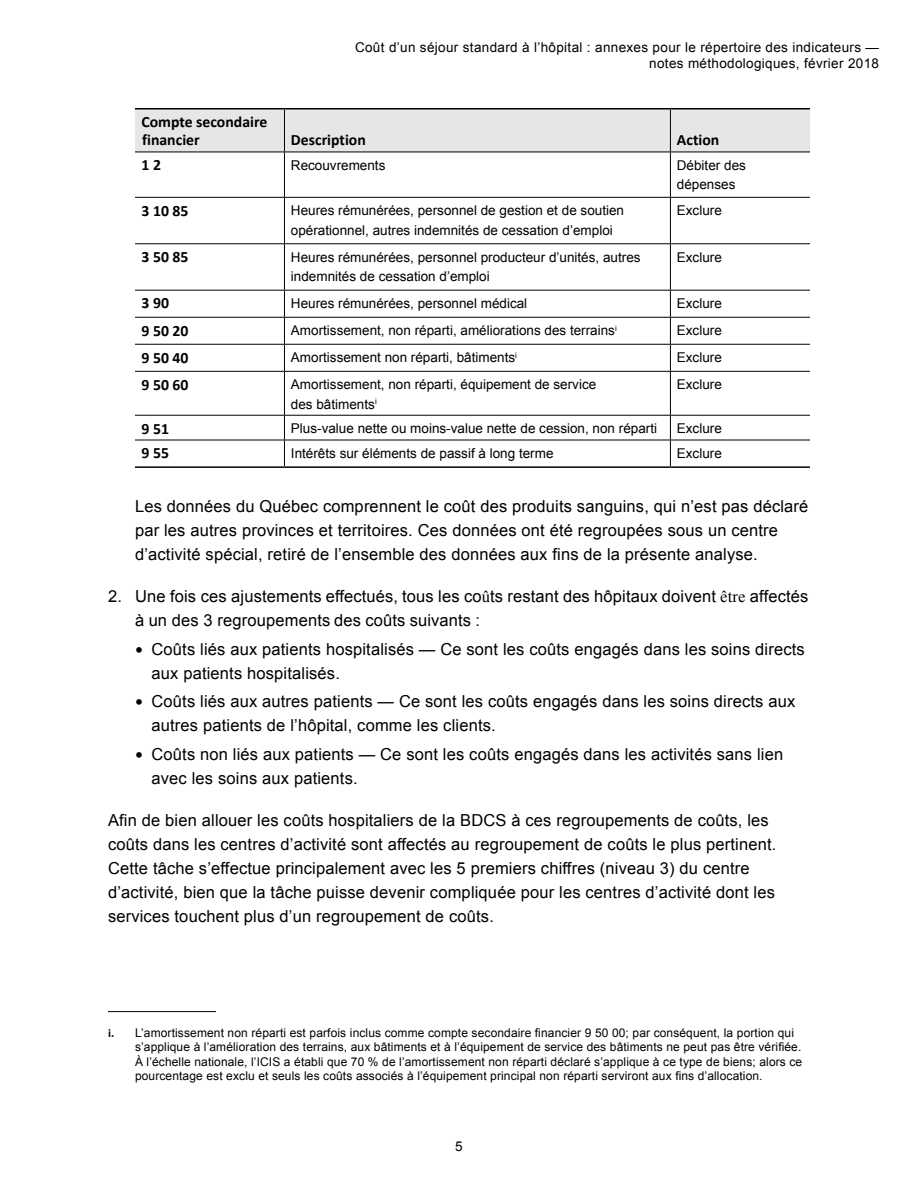
<style>
.page{position:relative;width:918px;height:1188px;background:#fff}
.page>*{position:absolute;margin:0;border:0;box-sizing:border-box;transform-origin:0 0}
.body{font:16.5px/24px "Arial";letter-spacing:.01em;color:#000}
.header_top1{font:700 15.75px/18px "Calibri";color:#000}
.header_side2{font:700 15.75px "Calibri";color:#000}
.body-2{font:13.5px/19.5px "Arial";color:#000}
.body-3{font:13.5px/16.2px "Arial";letter-spacing:.025em;color:#000;text-align:right}
.footnote{font:12px/14.4px "Arial";letter-spacing:.01em;color:#000}
.s1{font-family:"Times New Roman"}
.s2{font-size:22.5px}
.s3{font-family:"Calibri";font-weight:700}
</style>
<div class="page">
<div style="left:135px;top:110px;width:675px;height:42px;background:#e6e6e6"></div>
<hr style="left:670px;top:109px;width:1px;height:43px;background:#000">
<hr style="left:670px;top:152px;width:1px;height:45px;background:#000">
<hr style="left:135px;top:197px;width:149px;height:1px;background:#000">
<hr style="left:284px;top:197px;width:386px;height:1px;background:#000">
<hr style="left:670px;top:197px;width:140px;height:1px;background:#000">
<hr style="left:670px;top:198px;width:1px;height:45px;background:#000">
<hr style="left:135px;top:243px;width:149px;height:1px;background:#000">
<hr style="left:284px;top:243px;width:386px;height:1px;background:#000">
<hr style="left:670px;top:243px;width:140px;height:1px;background:#000">
<hr style="left:670px;top:244px;width:1px;height:46px;background:#000">
<hr style="left:135px;top:290px;width:149px;height:1px;background:#000">
<hr style="left:284px;top:290px;width:386px;height:1px;background:#000">
<hr style="left:670px;top:290px;width:140px;height:1px;background:#000">
<hr style="left:135px;top:317px;width:149px;height:1px;background:#000">
<hr style="left:284px;top:317px;width:386px;height:1px;background:#000">
<hr style="left:670px;top:317px;width:140px;height:1px;background:#000">
<hr style="left:135px;top:344px;width:149px;height:1px;background:#000">
<hr style="left:284px;top:344px;width:386px;height:1px;background:#000">
<hr style="left:670px;top:344px;width:140px;height:1px;background:#000">
<svg style="left:670px;top:291px;width:1px;height:80px"></svg>
<hr style="left:135px;top:371px;width:149px;height:1px;background:#000">
<hr style="left:284px;top:371px;width:386px;height:1px;background:#000">
<hr style="left:670px;top:371px;width:140px;height:1px;background:#000">
<hr style="left:670px;top:372px;width:1px;height:43px;background:#000">
<hr style="left:135px;top:415px;width:149px;height:1px;background:#000">
<hr style="left:284px;top:415px;width:386px;height:1px;background:#000">
<hr style="left:670px;top:415px;width:140px;height:1px;background:#000">
<hr style="left:135px;top:440px;width:149px;height:1px;background:#000">
<hr style="left:284px;top:440px;width:386px;height:1px;background:#000">
<hr style="left:670px;top:440px;width:140px;height:1px;background:#000">
<svg style="left:670px;top:416px;width:1px;height:50px"></svg>
<hr style="left:284px;top:109px;width:1px;height:43px;background:#000">
<hr style="left:284px;top:152px;width:1px;height:45px;background:#000">
<hr style="left:284px;top:198px;width:1px;height:45px;background:#000">
<hr style="left:284px;top:244px;width:1px;height:46px;background:#000">
<svg style="left:284px;top:291px;width:1px;height:80px"></svg>
<hr style="left:284px;top:372px;width:1px;height:43px;background:#000">
<svg style="left:284px;top:416px;width:1px;height:50px"></svg>
<hr style="left:135px;top:152px;width:149px;height:1px;background:#000">
<hr style="left:284px;top:152px;width:386px;height:1px;background:#000">
<hr style="left:670px;top:152px;width:140px;height:1px;background:#000">
<hr style="left:135px;top:108px;width:149px;height:2px;background:#000">
<hr style="left:284px;top:108px;width:386px;height:2px;background:#000">
<hr style="left:670px;top:108px;width:140px;height:2px;background:#000">
<hr style="left:135px;top:466px;width:149px;height:2px;background:#000">
<hr style="left:284px;top:466px;width:386px;height:2px;background:#000">
<hr style="left:670px;top:466px;width:140px;height:2px;background:#000">
<hr style="left:108px;top:1011px;width:108px;height:1px;background:#000">
<p class="header_top1" style="left:141px;top:113px;width:127px">Compte secondaire financier</p>
<p class="body-3" style="left:355px;top:39px;width:526px">Coût d’un séjour standard à l’hôpital : annexes pour le répertoire des indicateurs — notes méthodologiques, février 2018</p>
<p class="header_top1" style="left:291px;top:131px;width:76px">Description</p>
<p class="header_top1" style="left:677px;top:131px;width:44px">Action</p>
<p class="header_side2" style="left:141px;top:155px;width:21px">1 2</p>
<p class="body-2" style="left:291px;top:156px;width:96px">Recouvrements</p>
<p class="body-2" style="left:677px;top:156px;width:71px">Débiter des dépenses</p>
<p class="header_side2" style="left:141px;top:200px;width:49px">3 10 85</p>
<p class="body-2" style="left:291px;top:201px;width:335px">Heures rémunérées, personnel de gestion et de soutien opérationnel, autres indemnités de cessation d’emploi</p>
<p class="body-2" style="left:677px;top:201px;width:47px">Exclure</p>
<p class="header_side2" style="left:141px;top:247px;width:49px">3 50 85</p>
<p class="body-2" style="left:291px;top:247px;width:351px">Heures rémunérées, personnel producteur d’unités, autres indemnités de cessation d’emploi</p>
<p class="body-2" style="left:677px;top:247px;width:47px">Exclure</p>
<p class="header_side2" style="left:141px;top:293px;width:29px">3 90</p>
<p class="body-2" style="left:291px;top:294px;width:238px">Heures rémunérées, personnel médical</p>
<p class="body-2" style="left:677px;top:294px;width:47px">Exclure</p>
<p class="header_side2" style="left:141px;top:320px;width:49px">9 50 20</p>
<p class="body-2" style="left:291px;top:321px;width:327px">Amortissement, non réparti, améliorations des terrains<sup>i</sup></p>
<p class="body-2" style="left:677px;top:321px;width:47px">Exclure</p>
<p class="header_side2" style="left:141px;top:347px;width:49px">9 50 40</p>
<p class="body-2" style="left:291px;top:348px;width:228px">Amortissement non réparti, bâtiments<sup>i</sup></p>
<p class="body-2" style="left:677px;top:348px;width:47px">Exclure</p>
<p class="header_side2" style="left:141px;top:374px;width:49px">9 50 60</p>
<p class="body-2" style="left:291px;top:375px;width:307px">Amortissement, non réparti, équipement de service des bâtiments<sup>i</sup></p>
<p class="body-2" style="left:677px;top:375px;width:47px">Exclure</p>
<p class="header_side2" style="left:141px;top:418px;width:29px">9 51</p>
<p class="body-2" style="left:291px;top:419px;width:368px">Plus-value nette ou moins-value nette de cession, non réparti</p>
<p class="body-2" style="left:677px;top:419px;width:47px">Exclure</p>
<p class="header_side2" style="left:141px;top:443px;width:29px">9 55</p>
<p class="body-2" style="left:291px;top:444px;width:264px">Intérêts sur éléments de passif à long terme</p>
<p class="body-2" style="left:677px;top:444px;width:47px">Exclure</p>
<p class="body" style="left:135px;top:495px;width:675px">Les données du Québec comprennent le coût des produits sanguins, qui n’est pas déclaré par les autres provinces et territoires. Ces données ont été regroupées sous un centre d’activité spécial, retiré de l’ensemble des données aux fins de la présente analyse.</p>
<p class="body" style="left:135px;top:585px;width:675px;text-indent:-27px">2. Une fois ces ajustements effectués, tous les co<span class="s1">û</span>ts restant des hôpitaux doivent <span class="s1">être</span> affectés à un des 3 regroupements des coûts suivants :</p>
<p class="body" style="left:152px;top:637px;width:655px;text-indent:-16px"><span class="s2">•</span> Coûts liés aux patients hospitalisés — Ce sont les coûts engagés dans les soins directs aux patients hospitalisés.</p>
<p class="body" style="left:152px;top:690px;width:645px;text-indent:-16px"><span class="s2">•</span> Coûts liés aux autres patients — Ce sont les coûts engagés dans les soins directs aux autres patients de l’hôpital, comme les clients.</p>
<p class="body" style="left:152px;top:742px;width:633px;text-indent:-16px"><span class="s2">•</span> Coûts non liés aux patients — Ce sont les coûts engagés dans les activités sans lien avec les soins aux patients.</p>
<p class="body" style="left:108px;top:808px;width:670px">Afin de bien allouer les coûts hospitaliers de la BDCS à ces regroupements de coûts, les coûts dans les centres d’activité sont affectés au regroupement de coûts le plus pertinent.<br>Cette tâche s’effectue principalement avec les 5 premiers chiffres (niveau 3) du centre d’activité, bien que la tâche puisse devenir compliquée pour les centres d’activité dont les services touchent plus d’un regroupement de coûts.</p>
<p class="footnote" style="left:135px;top:1026px;width:669px;text-indent:-27px"><span class="s3">i.</span> L’amortissement non réparti est parfois inclus comme compte secondaire financier 9 50 00; par conséquent, la portion qui s’applique à l’amélioration des terrains, aux bâtiments et à l’équipement de service des bâtiments ne peut pas être vérifiée.<br>À l’échelle nationale, l’ICIS a établi que 70 % de l’amortissement non réparti déclaré s’applique à ce type de biens; alors ce pourcentage est exclu et seuls les coûts associés à l’équipement principal non réparti serviront aux fins d’allocation.</p>
<p class="body-2" style="left:455px;top:1137px;width:9px">5</p>
</div>
